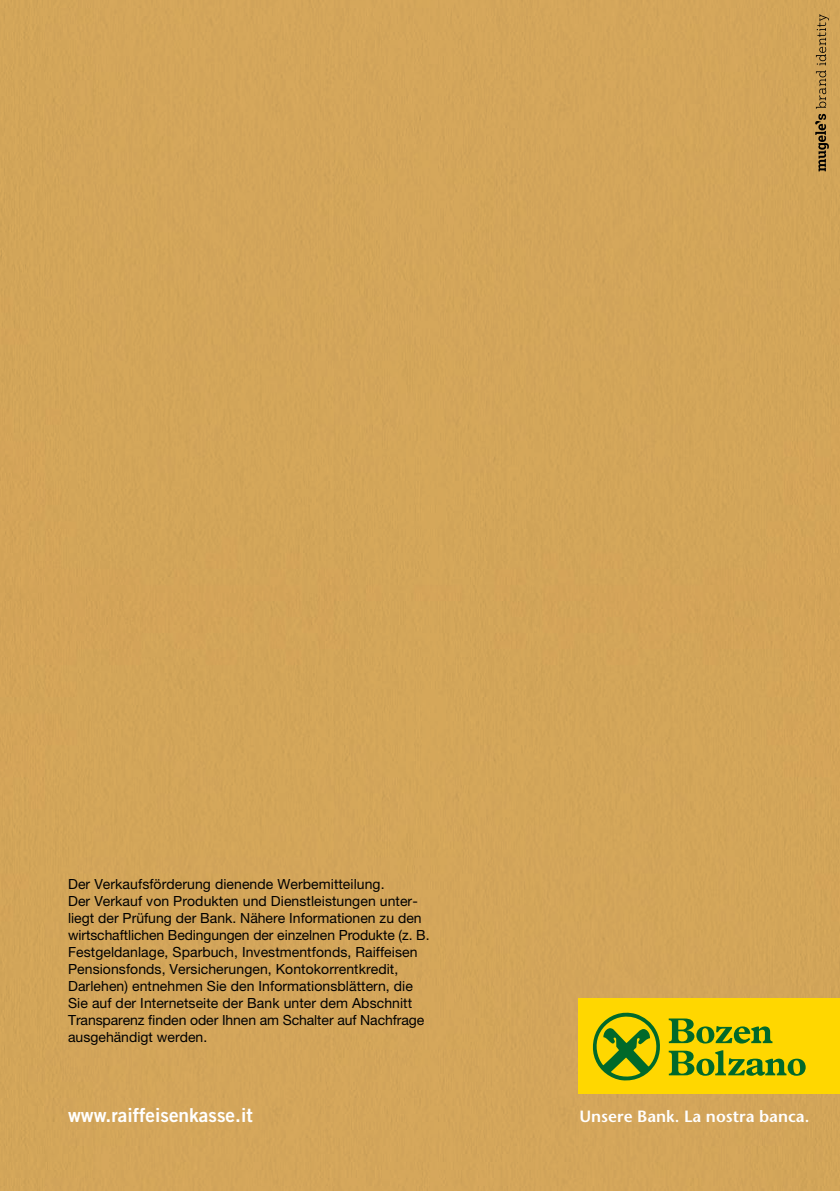
<style>
.page{position:relative;width:840px;height:1191px;background:#fff}
.page>*{position:absolute;margin:0;border:0;box-sizing:border-box;transform-origin:0 0}
.t1{font:19.2px "Trade Gothic LT Std Bd 2";color:#fff}
.t2{font:600 16.2px "Stone Sans";color:#fff}
.t3{font:14px/17px "Helvetica Neue LT Pro";letter-spacing:.005em;color:#000}
</style>
<div class="page">
<div style="left:0;top:0;width:839px;height:1191px;background:#d3a55a"></div>
<div style="left:578px;top:997px;width:261px;height:96px;background:#ffd700"></div>
<svg style="left:592px;top:1012px;width:68px;height:69px"></svg>
<svg style="left:668px;top:1018px;width:104px;height:25px"></svg>
<svg style="left:668px;top:1050px;width:137px;height:25px"></svg>
<svg style="left:814px;top:14px;width:14px;height:157px;background:#a58246"></svg>
<p class="t3" style="left:68px;top:875px;width:363px">Der Verkaufsförderung dienende Werbemitteilung.<br>Der Verkauf von Produkten und Dienstleistungen unter&shy;liegt der Prüfung der Bank. Nähere Informationen zu den wirtschaftlichen Bedingungen der einzelnen Produkte (z. B.<br>Festgeldanlage, Sparbuch, Investmentfonds, Raiffeisen Pensionsfonds, Versicherungen, Kontokorrentkredit, Darlehen) entnehmen Sie den Informationsblättern, die Sie auf der Internetseite der Bank unter dem Abschnitt Transparenz finden oder Ihnen am Schalter auf Nachfrage ausgehändigt werden.</p>
<h1 class="t1" style="left:68px;top:1103px;width:186px">www.raiffeisenkasse.it</h1>
<p class="t2" style="left:579px;top:1106px;width:231px">Unsere Bank. La nostra banca.</p>
</div>
